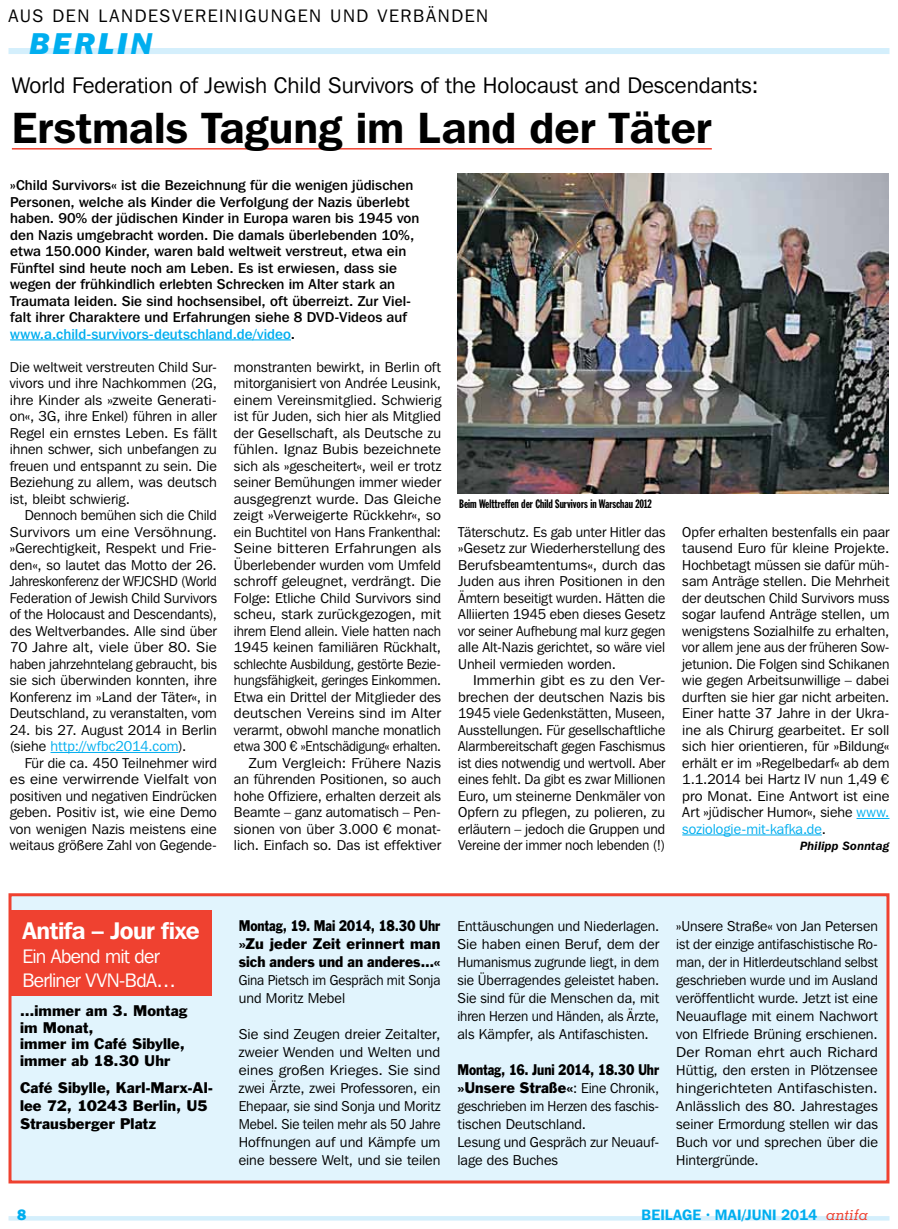
<style>
.page{position:relative;width:898px;height:1229px;background:#fff}
.page>*{position:absolute;margin:0;border:0;box-sizing:border-box;transform-origin:0 0}
.t1{font:600 43.5px "Franklin Gothic IT Cby BT";color:#000}
.t2{font:italic 800 30px "Franklin Gothic IT Cby BT";letter-spacing:.105em;color:#00aeef}
.t3{font:600 24px "Franklin Gothic IT Cby BT";letter-spacing:-.02em;color:#fff}
.t4{font:22.5px "Franklin Gothic IT Cby BT";color:#000}
.t5{font:19.5px/24px "Franklin Gothic IT Cby BT";letter-spacing:-.035em;color:#fff}
.t6{font:18px "Franklin Gothic IT Cby BT";letter-spacing:.09em;color:#000}
.t7{font:600 15px "Franklin Gothic IT Cby BT";letter-spacing:.005em;color:#00aeef}
.t8{font:800 15px "Franklin Gothic IT Cby BT";color:#00aeef}
.t9{font:14.25px/16.5px "Franklin Gothic IT Cby BT";color:#000;text-align:justify}
.t10{font:500 14.25px/16.5px "Franklin Gothic IT Cby BT";letter-spacing:.005em;color:#000}
.t11{font:14.25px/16.5px "Franklin Gothic IT Cby BT";color:#000;text-align:justify;scale:1.07 1}
.t12{font:14.25px/16.5px "Franklin Gothic";letter-spacing:.005em;color:#000}
.t13{font:14.25px/18px "Franklin Gothic IT Cby BT";color:#000;scale:.95 1}
.t14{font:14.25px/18px "Franklin Gothic";letter-spacing:.005em;color:#000;text-align:justify;scale:.83 1}
.t15{font:14.25px/18px "Franklin Gothic";letter-spacing:.005em;color:#000;scale:.82 1}
.t16{font:14.25px/18px "Franklin Gothic IT Cby BT";color:#000;scale:.94 1}
.t17{font:12px "Franklin Gothic Extra Cond";color:#000}
.t18{font:italic 600 12px "Franklin Gothic IT Cby BT";letter-spacing:.01em;color:#000}
.s1{color:#00aeef}
.s2{font-family:"Franklin Gothic IT Cby BT"}
.s3{font-family:"Memphis";font-weight:500;font-style:italic;color:#ef4130}
</style>
<div class="page">
<hr style="left:9px;top:1216px;width:880px;height:4px;background:#d4effc">
<div style="left:9px;top:48px;width:880px;height:6px;background:#d4effc"></div>
<hr style="left:12px;top:148px;width:699px;height:2px;background:#ef4130">
<hr style="left:50px;top:752px;width:128px;height:1px;background:#00aeef">
<hr style="left:856px;top:818px;width:33px;height:1px;background:#00aeef">
<hr style="left:682px;top:835px;width:139px;height:1px;background:#00aeef">
<hr style="left:10px;top:339px;width:281px;height:1px;background:#00aeef">
<img style="left:457px;top:174px;width:431px;height:319px">
<div style="left:10px;top:895px;width:877px;height:287px;background:#e1f4fd"></div>
<div style="left:9px;top:893px;width:880px;height:290px;border:3px solid #ef4130"></div>
<div style="left:10px;top:910px;width:202px;height:85px;background:#ef4130"></div>
<p class="t6" style="left:9px;top:5px;width:481px">AUS DEN LANDESVEREINIGUNGEN UND VERBÄNDEN</p>
<h2 class="t2" style="left:30px;top:25px;width:124px">BERLIN</h2>
<h3 class="t4" style="left:12px;top:72px;width:748px">World Federation of Jewish Child Survivors of the Holocaust and Descendants:</h3>
<h1 class="t1" style="left:12px;top:100px;width:701px">Erstmals Tagung im Land der Täter</h1>
<p class="t10" style="left:10px;top:177px;width:410px">»Child Survivors« ist die Bezeichnung für die wenigen jüdischen Personen, welche als Kinder die Verfolgung der Nazis überlebt haben. 90% der jüdischen Kinder in Europa waren bis 1945 von den Nazis umgebracht worden. Die damals überlebenden 10%, etwa 150.000 Kinder, waren bald weltweit verstreut, etwa ein Fünftel sind heute noch am Leben. Es ist erwiesen, dass sie wegen der frühkindlich erlebten Schrecken im Alter stark an Traumata leiden. Sie sind hochsensibel, oft überreizt. Zur Viel&shy;falt ihrer Charaktere und Erfahrungen siehe 8 DVD-Videos auf <span class="s1">www.a.child-survivors-deutschland.de/video</span>.</p>
<p class="t9" style="left:10px;top:358px;width:208px">Die weltweit verstreuten Child Sur&shy;vivors und ihre Nachkommen (2G, ihre Kinder als »zweite Generati&shy;on«, 3G, ihre Enkel) führen in aller Regel ein ernstes Leben. Es fällt ihnen schwer, sich unbefangen zu freuen und entspannt zu sein. Die Beziehung zu allem, was deutsch ist, bleibt schwierig.</p>
<p class="t9" style="left:10px;top:507px;width:208px;text-indent:15px">Dennoch bemühen sich die Child Survivors um eine Versöhnung. »Gerechtigkeit, Respekt und Frie&shy;den«, so lautet das Motto der 26.<br>Jahreskonferenz der WFJCSHD (World Federation of Jewish Child Survivors of the Holocaust and Descendants), des Weltverbandes. Alle sind über 70 Jahre alt, viele über 80. Sie haben jahrzehntelang gebraucht, bis sie sich überwinden konnten, ihre Konferenz im »Land der Täter«, in Deutschland, zu veranstalten, vom</p>
<p class="t9" style="left:10px;top:721px;width:208px">24. bis 27. August 2014 in Berlin (siehe <span class="s1">http://wfbc2014.com</span>).</p>
<p class="t9" style="left:10px;top:754px;width:208px;text-indent:15px">Für die ca. 450 Teilnehmer wird es eine verwirrende Vielfalt von positiven und negativen Eindrücken geben. Positiv ist, wie eine Demo von wenigen Nazis meistens eine weitaus größere Zahl von Gegende-</p>
<p class="t9" style="left:234px;top:358px;width:208px;text-align:right">monstranten bewirkt, in Berlin oft mitorganisiert von Andrée Leusink, einem Vereinsmitglied. Schwierig ist für Juden, sich hier als Mitglied der Gesellschaft, als Deutsche zu fühlen. Ignaz Bubis bezeichnete sich als »gescheitert«, weil er trotz seiner Bemühungen immer wieder ausgegrenzt wurde. Das Gleiche zeigt »Verweigerte Rückkehr«, so ein Buchtitel von Hans Frankenthal:<br>Seine bitteren Erfahrungen als Überlebender wurden vom Umfeld schroff geleugnet, verdrängt. Die Folge: Etliche Child Survivors sind scheu, stark zurückgezogen, mit ihrem Elend allein. Viele hatten nach 1945 keinen familiären Rückhalt, schlechte Ausbildung, gestörte Bezie&shy;hungsfähigkeit, geringes Einkommen.<br>Etwa ein Drittel der Mitglieder des deutschen Vereins sind im Alter verarmt, obwohl manche monatlich etwa 300 € »Entschädigung« erhalten.<br>Zum Vergleich: Frühere Nazis an führenden Positionen, so auch hohe Offiziere, erhalten derzeit als Beamte – ganz automatisch – Pen&shy;sionen von über 3.000 € monat&shy;lich. Einfach so. Das ist effektiver</p>
<p class="t17" style="left:459px;top:497px;width:194px">Beim Welttreffen der Child Survivors in Warschau 2012</p>
<p class="t9" style="left:458px;top:523px;width:209px">Täterschutz. Es gab unter Hitler das »Gesetz zur Wiederherstellung des Berufsbeamtentums«, durch das Juden aus ihren Positionen in den Ämtern beseitigt wurden. Hätten die Alliierten 1945 eben dieses Gesetz vor seiner Aufhebung mal kurz gegen alle Alt-Nazis gerichtet, so wäre viel Unheil vermieden worden.</p>
<p class="t11" style="left:458px;top:672px;width:195px;text-indent:15px">Immerhin gibt es zu den Ver&shy;brechen der deutschen Nazis bis 1945 viele Gedenkstätten, Museen, Ausstellungen. Für gesellschaftliche Alarmbereitschaft gegen Faschismus ist dies notwendig und wertvoll. Aber eines fehlt. Da gibt es zwar Millionen Euro, um steinerne Denkmäler von Opfern zu pflegen, zu polieren, zu erläutern – jedoch die Gruppen und Vereine der immer noch lebenden (!)</p>
<p class="t9" style="left:682px;top:523px;width:208px">Opfer erhalten bestenfalls ein paar tausend Euro für kleine Projekte.<br>Hochbetagt müssen sie dafür müh&shy;sam Anträge stellen. Die Mehrheit der deutschen Child Survivors muss sogar laufend Anträge stellen, um wenigstens Sozialhilfe zu erhalten, vor allem jene aus der früheren Sow&shy;jetunion. Die Folgen sind Schikanen wie gegen Arbeitsunwillige – dabei durften sie hier gar nicht arbeiten.<br>Einer hatte 37 Jahre in der Ukra&shy;ine als Chirurg gearbeitet. Er soll sich hier orientieren, für »Bildung« erhält er im »Regelbedarf« ab dem 1.1.2014 bei Hartz IV nun 1,49 € pro Monat. Eine Antwort ist eine Art »jüdischer Humor«, siehe <span class="s1">www. soziologie-mit-kafka.de</span>.</p>
<p class="t18" style="left:799px;top:839px;width:91px">Philipp Sonntag</p>
<h3 class="t3" style="left:23px;top:915px;width:179px">Antifa – Jour fixe</h3>
<h3 class="t5" style="left:23px;top:943px;width:155px">Ein Abend mit der<br>Berliner VVN-BdA…</h3>
<p class="t12" style="left:20px;top:1002px;width:169px">…immer am 3. Montag im Monat,<br>immer im Café Sibylle, immer ab 18.30 Uhr</p>
<p class="t12" style="left:20px;top:1079px;width:194px;line-height:18px">Café Sibylle, Karl-Marx-Al&shy;lee 72, 10243 Berlin, U5<br>Strausberger Platz</p>
<p class="t14" style="left:239px;top:917px;width:244px">Montag, 19. Mai 2014, 18.30 Uhr »Zu jeder Zeit erinnert man sich anders und an anderes…«</p>
<p class="t16" style="left:239px;top:971px;width:216px">Gina Pietsch im Gespräch mit Sonja und Moritz Mebel</p>
<p class="t9" style="left:239px;top:1025px;width:203px;line-height:18px">Sie sind Zeugen dreier Zeitalter, zweier Wenden und Welten und eines großen Krieges. Sie sind zwei Ärzte, zwei Professoren, ein Ehepaar, sie sind Sonja und Moritz Mebel. Sie teilen mehr als 50 Jahre Hoffnungen auf und Kämpfe um eine bessere Welt, und sie teilen</p>
<p class="t9" style="left:457px;top:917px;width:203px;line-height:18px">Enttäuschungen und Niederlagen.<br>Sie haben einen Beruf, dem der Humanismus zugrunde liegt, in dem sie Überragendes geleistet haben.<br>Sie sind für die Menschen da, mit ihren Herzen und Händen, als Ärzte, als Kämpfer, als Antifaschisten.</p>
<p class="t15" style="left:457px;top:1061px;width:247px">Montag, 16. Juni 2014, 18.30 Uhr »Unsere Straße«<span class="s2">: Eine Chronik,</span></p>
<p class="t13" style="left:457px;top:1097px;width:214px">geschrieben im Herzen des faschis&shy;tischen Deutschland.<br>Lesung und Gespräch zur Neuauf&shy;lage des Buches</p>
<p class="t9" style="left:676px;top:917px;width:203px;line-height:18px">»Unsere Straße« von Jan Petersen ist der einzige antifaschistische Ro&shy;man, der in Hitlerdeutschland selbst geschrieben wurde und im Ausland veröffentlicht wurde. Jetzt ist eine Neuauflage mit einem Nachwort von Elfriede Brüning erschienen.<br>Der Roman ehrt auch Richard Hüttig, den ersten in Plötzensee hingerichteten Antifaschisten.<br>Anlässlich des 80. Jahrestages seiner Ermordung stellen wir das Buch vor und sprechen über die Hintergründe.</p>
<p class="t8" style="left:17px;top:1205px;width:11px">8</p>
<p class="t7" style="left:641px;top:1206px;width:228px">BEILAGE · Mai/Juni 2014 <span class="s3">antifa</span></p>
</div>
